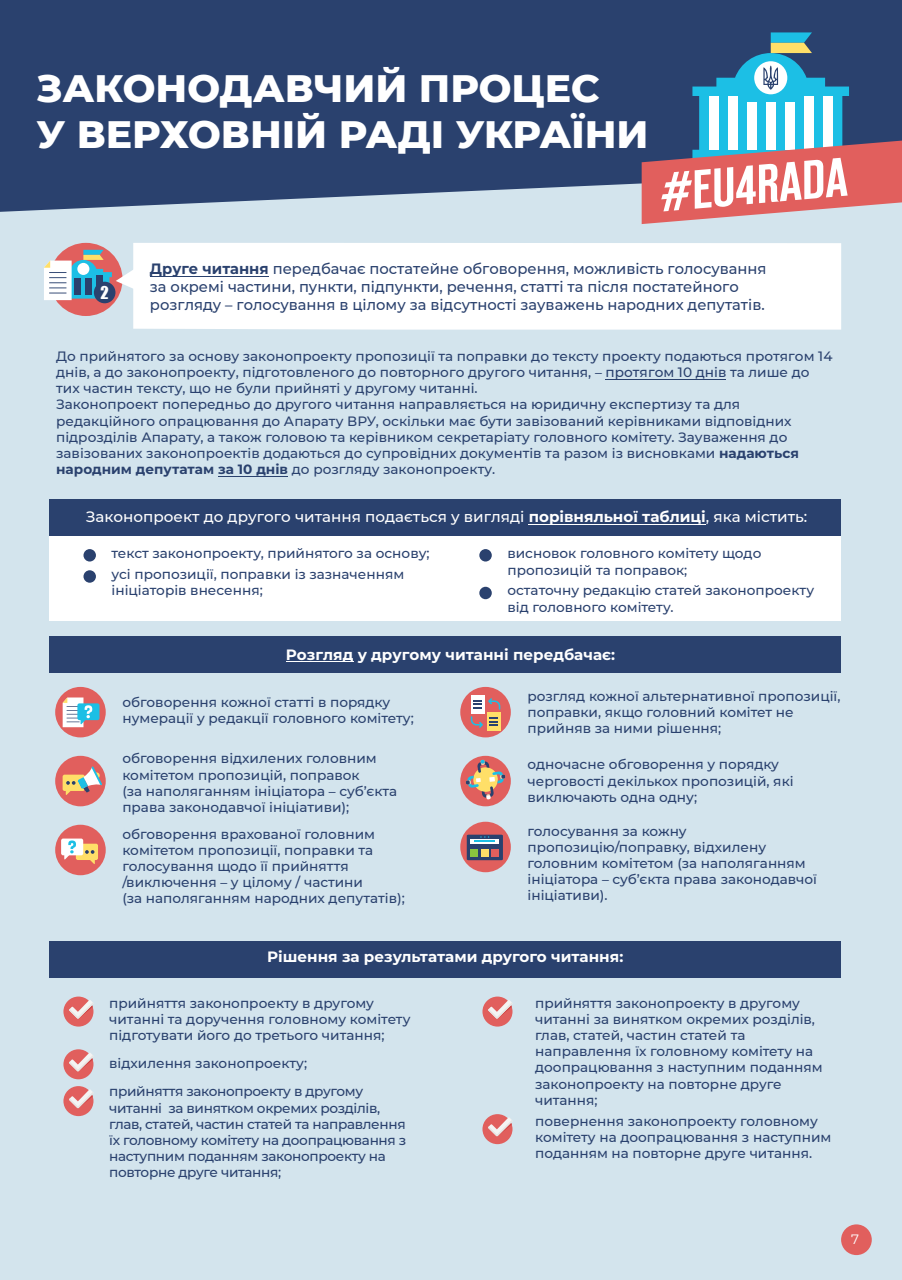
<style>
.page{position:relative;width:902px;height:1280px;background:#fff}
.page>*{position:absolute;margin:0;border:0;box-sizing:border-box;transform-origin:0 0}
.t1{font:54.6px "Reforma Grotesk Demi C";color:#fff}
.t2{font:800 39px/46.8px "Montserrat";color:#fff}
.t3{font:16.2px "Impact";color:#fff}
.t4{font:500 15px/18px "Montserrat";color:#2a416e}
.t5{font:500 15px "Montserrat";color:#fff}
.t6{font:700 15px "Montserrat";color:#fff}
.t7{font:500 13.5px/16.2px "Montserrat";color:#2a416e}
.t8{font:500 13.5px/16.2px "Montserrat";letter-spacing:-.025em;color:#2a416e}
.t9{font:13.5px "Montserrat";color:#fff}
.s1{font-weight:700}
</style>
<div class="page">
<div style="left:0;top:0;width:901px;height:1280px;background:#d3e4ed"></div>
<div style="left:49px;top:535px;width:792px;height:86px;background:#fff"></div>
<div style="left:0;top:0;width:901px;height:212px;background:#2a416e"></div>
<svg style="left:641px;top:32px;width:260px;height:192px;background:#80788e"></svg>
<div style="left:49px;top:941px;width:792px;height:37px;background:#2a416e"></div>
<div style="left:133px;top:243px;width:708px;height:87px;background:#fff"></div>
<div style="left:49px;top:243px;width:73px;height:73px;background:#e15f5d;border-radius:50%"></div>
<hr style="left:150px;top:276px;width:119px;height:1px;background:#2a416e">
<hr style="left:218px;top:476px;width:70px;height:1px;background:#2a416e">
<hr style="left:605px;top:379px;width:121px;height:1px;background:#2a416e">
<div style="left:49px;top:636px;width:792px;height:37px;background:#2a416e"></div>
<hr style="left:286px;top:661px;width:67px;height:1px;background:#fff">
<div style="left:49px;top:499px;width:792px;height:36px;background:#2a416e"></div>
<hr style="left:528px;top:524px;width:177px;height:1px;background:#fff">
<div style="left:55px;top:687px;width:51px;height:50px;background:#e15f5d;border-radius:50%"></div>
<div style="left:55px;top:756px;width:51px;height:50px;background:#e15f5d;border-radius:50%"></div>
<div style="left:55px;top:825px;width:51px;height:50px;background:#e15f5d;border-radius:50%"></div>
<div style="left:460px;top:687px;width:51px;height:50px;background:#e15f5d;border-radius:50%"></div>
<div style="left:460px;top:756px;width:51px;height:50px;background:#e15f5d;border-radius:50%"></div>
<div style="left:460px;top:822px;width:51px;height:50px;background:#e15f5d;border-radius:50%"></div>
<div style="left:83px;top:549px;width:13px;height:12px;background:#2a416e;border-radius:50%"></div>
<div style="left:83px;top:570px;width:13px;height:13px;background:#2a416e;border-radius:50%"></div>
<div style="left:479px;top:549px;width:12px;height:12px;background:#2a416e;border-radius:50%"></div>
<div style="left:479px;top:587px;width:12px;height:12px;background:#2a416e;border-radius:50%"></div>
<svg style="left:470px;top:716px;width:13px;height:12px"></svg>
<svg style="left:488px;top:698px;width:12px;height:12px"></svg>
<svg style="left:487px;top:712px;width:13px;height:18px"></svg>
<svg style="left:489px;top:718px;width:8px;height:7px"></svg>
<div style="left:470px;top:695px;width:14px;height:19px;background:#fff"></div>
<svg style="left:473px;top:700px;width:8px;height:8px"></svg>
<div style="left:94px;top:282px;width:21px;height:21px;background:#2a416e;border-radius:50%"></div>
<svg style="left:44px;top:250px;width:93px;height:50px"></svg>
<div style="left:63px;top:996px;width:30px;height:30px;background:#e15f5d;border-radius:50%"></div>
<svg style="left:69px;top:1000px;width:24px;height:19px"></svg>
<div style="left:63px;top:1049px;width:30px;height:30px;background:#e15f5d;border-radius:50%"></div>
<svg style="left:69px;top:1052px;width:24px;height:19px"></svg>
<div style="left:63px;top:1086px;width:30px;height:30px;background:#e15f5d;border-radius:50%"></div>
<svg style="left:69px;top:1089px;width:24px;height:19px"></svg>
<div style="left:482px;top:996px;width:30px;height:30px;background:#e15f5d;border-radius:50%"></div>
<svg style="left:488px;top:1000px;width:24px;height:19px"></svg>
<div style="left:482px;top:1114px;width:30px;height:30px;background:#e15f5d;border-radius:50%"></div>
<svg style="left:488px;top:1117px;width:24px;height:19px"></svg>
<div style="left:76px;top:844px;width:22px;height:16px;background:#ffdf68;border-radius:2px"></div>
<svg style="left:85px;top:850px;width:10px;height:14px"></svg>
<div style="left:61px;top:838px;width:22px;height:17px;background:#fff;border-radius:2px"></div>
<svg style="left:64px;top:840px;width:12px;height:20px"></svg>
<svg style="left:465px;top:760px;width:40px;height:39px"></svg>
<div style="left:63px;top:775px;width:22px;height:16px;background:#ffdf68;border-radius:2px"></div>
<svg style="left:66px;top:766px;width:36px;height:29px"></svg>
<div style="left:77px;top:703px;width:22px;height:17px;background:#1cbfe5;border-radius:2px"></div>
<svg style="left:63px;top:697px;width:29px;height:30px"></svg>
<svg style="left:466px;top:835px;width:37px;height:25px"></svg>
<div style="left:841px;top:1224px;width:30px;height:31px;background:#e15f5d;border-radius:50%"></div>
<h2 class="t2" style="left:36px;top:62px;width:613px">ЗАКОНОДАВЧИЙ ПРОЦЕС<br>У ВЕРХОВНІЙ РАДІ УКРАЇНИ</h2>
<h1 class="t1" style="left:656px;top:163px;width:189px;rotate:-5deg">#EU4RADA</h1>
<p class="t4" style="left:150px;top:259px;width:618px"><span class="s1">Друге читання</span> передбачає постатейне обговорення, можливість голосування за окремі частини, пункти, підпункти, речення, статті та після постатейного розгляду – голосування в цілому за відсутності зауважень народних депутатів.</p>
<p class="t7" style="left:56px;top:347px;width:777px">До прийнятого за основу законопроекту пропозиції та поправки до тексту проекту подаються протягом 14 днів, а до законопроекту, підготовленого до повторного другого читання, – протягом 10 днів та лише до тих частин тексту, що не були прийняті у другому читанні.<br>Законопроект попередньо до другого читання направляється на юридичну експертизу та для редакційного опрацювання до Апарату ВРУ, оскільки має бути завізований керівниками відповідних підрозділів Апарату, а також головою та керівником секретаріату головного комітету. Зауваження до завізованих законопроектів додаються до супровідних документів та разом із висновками <span class="s1">надаються народним депутатам за 10 днів</span> до розгляду законопроекту.</p>
<p class="t3" style="left:100px;top:280px;width:10px">2</p>
<p class="t5" style="left:86px;top:506px;width:723px">Законопроект до другого читання подається у вигляді <span class="s1">порівняльної таблиці</span>, яка містить:</p>
<p class="t7" style="left:111px;top:543px;width:319px;line-height:20.7px">текст законопроекту, прийнятого за основу; усі пропозиції, поправки із зазначенням</p>
<p class="t7" style="left:111px;top:582px;width:153px">ініціаторів внесення;</p>
<p class="t7" style="left:507px;top:545px;width:255px">висновок головного комітету щодо пропозицій та поправок;</p>
<p class="t7" style="left:507px;top:582px;width:308px">остаточну редакцію статей законопроекту від головного комітету.</p>
<p class="t6" style="left:286px;top:643px;width:330px">Розгляд у другому читанні передбачає:</p>
<p class="t7" style="left:122px;top:693px;width:293px">обговорення кожної статті в порядку нумерації у редакції головного комітету;</p>
<p class="t7" style="left:122px;top:750px;width:276px">обговорення відхилених головним комітетом пропозицій, поправок<br>(за наполяганням ініціатора – суб’єкта права законодавчої ініціативи);</p>
<p class="t7" style="left:122px;top:825px;width:284px">обговорення врахованої головним комітетом пропозиції, поправки та голосування щодо її прийняття /виключення – у цілому / частини<br>(за наполяганням народних депутатів);</p>
<p class="t7" style="left:527px;top:687px;width:314px">розгляд кожної альтернативної пропозиції, поправки, якщо головний комітет не прийняв за ними рішення;</p>
<p class="t7" style="left:527px;top:756px;width:268px">одночасне обговорення у порядку черговості декількох пропозицій, які виключають одна одну;</p>
<p class="t7" style="left:527px;top:822px;width:291px">голосування за кожну пропозицію/поправку, відхилену головним комітетом (за наполяганням ініціатора – суб’єкта права законодавчої ініціативи).</p>
<p class="t6" style="left:267px;top:946px;width:357px">Рішення за результатами другого читання:</p>
<p class="t7" style="left:109px;top:994px;width:303px">прийняття законопроекту в другому читанні та доручення головному комітету підготувати його до третього читання;</p>
<p class="t8" style="left:109px;top:1049px;width:255px;line-height:28.2px">відхилення законопроекту; прийняття законопроекту в другому</p>
<p class="t8" style="left:109px;top:1099px;width:298px">читанні за винятком окремих розділів, глав, статей, частин статей та направлення їх головному комітету на доопрацювання з наступним поданням законопроекту на повторне друге читання;</p>
<p class="t7" style="left:535px;top:994px;width:289px">прийняття законопроекту в другому читанні за винятком окремих розділів, глав, статей, частин статей та направлення їх головному комітету на доопрацювання з наступним поданням законопроекту на повторне друге читання;</p>
<p class="t7" style="left:535px;top:1112px;width:298px">повернення законопроекту головному комітету на доопрацювання з наступним поданням на повторне друге читання.</p>
<p class="t9" style="left:851px;top:1230px;width:9px">7</p>
</div>
